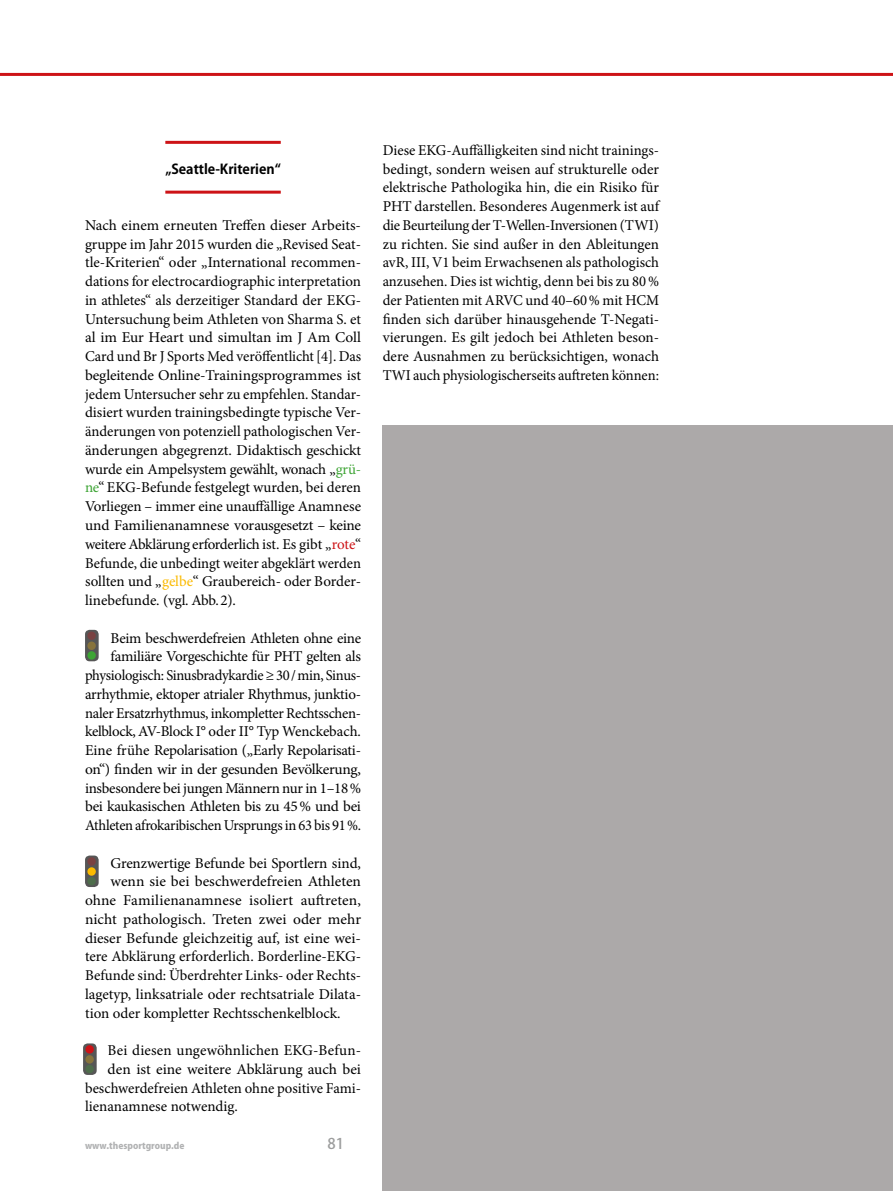
<style>
.page{position:relative;width:893px;height:1191px;background:#fff}
.page>*{position:absolute;margin:0;border:0;box-sizing:border-box;transform-origin:0 0}
.t1{font:15px/18.8px "Minion Pro";letter-spacing:-.01em;color:#000;text-align:justify}
.t2{font:15px "Minion Pro";letter-spacing:.01em;color:#000}
.t3{font:500 14.7px "Koz Go Pro";color:#9c9d9d}
.t4{font:700 13.5px "Koz Go Pro";color:#000}
.t5{font:800 9px "Koz Go Pro";color:#b1b2b3}
.s1{color:#3da434}
.s2{color:#cd1316}
.s3{color:#fbba00}
</style>
<div class="page">
<hr style="left:0;top:73px;width:893px;height:3px;background:#cd1316">
<hr style="left:165px;top:141px;width:116px;height:3px;background:#cd1316">
<hr style="left:165px;top:191px;width:116px;height:3px;background:#cd1316">
<div style="left:85px;top:630px;width:14px;height:31px;background:#565656;border-radius:4px"></div>
<div style="left:87px;top:651px;width:9px;height:8px;background:#3da434;border-radius:50%"></div>
<svg style="left:87px;top:641px;width:9px;height:9px"></svg>
<svg style="left:87px;top:631px;width:9px;height:9px"></svg>
<div style="left:85px;top:855px;width:14px;height:32px;background:#565656;border-radius:4px"></div>
<div style="left:87px;top:877px;width:9px;height:8px;background:#4e6d4b;border-radius:50%"></div>
<div style="left:87px;top:867px;width:9px;height:8px;background:#fbba00;border-radius:50%"></div>
<div style="left:87px;top:857px;width:9px;height:8px;background:#794242;border-radius:50%"></div>
<div style="left:83px;top:1043px;width:14px;height:32px;background:#565656;border-radius:4px"></div>
<div style="left:85px;top:1064px;width:9px;height:9px;background:#4e6d4b;border-radius:50%"></div>
<div style="left:85px;top:1055px;width:9px;height:8px;background:#87733c;border-radius:50%"></div>
<div style="left:85px;top:1045px;width:9px;height:8px;background:#cd1316;border-radius:50%"></div>
<div style="left:383px;top:425px;width:510px;height:766px;background:#aca9a9"></div>
<p class="t4" style="left:165px;top:160px;width:117px">„Seattle-Kriterien“</p>
<p class="t1" style="left:85px;top:216px;width:278px">Nach einem erneuten Treffen dieser Arbeits&shy;gruppe im Jahr 2015 wurden die „Revised Seat&shy;tle-Kriterien“ oder „International recommen&shy;dations for electrocardiographic interpretation in athletes“ als derzeitiger Standard der EKG-Untersuchung beim Athleten von Sharma S. et al im Eur Heart und simultan im J Am Coll Card und Br J Sports Med veröffentlicht [4]. Das begleitende Online-Trainingsprogrammes ist jedem Untersucher sehr zu empfehlen. Standar&shy;disiert wurden trainingsbedingte typische Ver&shy;änderungen von potenziell pathologischen Ver&shy;änderungen abgegrenzt. Didaktisch geschickt wurde ein Ampelsystem gewählt, wonach „<span class="s1">grü&shy;ne</span>“ EKG-Befunde festgelegt wurden, bei deren Vorliegen – immer eine unauffällige Anamnese und Familienanamnese vorausgesetzt – keine weitere Abklärung erforderlich ist. Es gibt „<span class="s2">rote</span>“ Befunde, die unbedingt weiter abgeklärt werden sollten und „<span class="s3">gelbe</span>“ Graubereich- oder Border&shy;linebefunde. (vgl. Abb.2).</p>
<p class="t1" style="left:85px;top:628px;width:278px;text-align:right">Beim beschwerdefreien Athleten ohne eine familiäre Vorgeschichte für PHT gelten als physiologisch: Sinusbradykardie ≥ 30/min, Sinus&shy;arrhythmie, ektoper atrialer Rhythmus, junktio&shy;naler Ersatzrhythmus, inkompletter Rechtsschen&shy;kelblock, AV-Block I° oder II° Typ Wenckebach.<br>Eine frühe Repolarisation („Early Repolarisati&shy;on“) finden wir in der gesunden Bevölkerung, insbesondere bei jungen Männern nur in 1–18% bei kaukasischen Athleten bis zu 45% und bei Athleten afrokaribischen Ursprungs in 63 bis 91%.</p>
<p class="t1" style="left:111px;top:853px;width:252px">Grenzwertige Befunde bei Sportlern sind,</p>
<p class="t1" style="left:111px;top:872px;width:252px">wenn sie bei beschwerdefreien Athleten</p>
<p class="t2" style="left:85px;top:890px;width:278px">ohne Familienanamnese isoliert auftreten,</p>
<p class="t1" style="left:85px;top:909px;width:277px">nicht pathologisch. Treten zwei oder mehr</p>
<p class="t1" style="left:85px;top:928px;width:277px">dieser Befunde gleichzeitig auf, ist eine wei-</p>
<p class="t1" style="left:85px;top:947px;width:278px">tere Abklärung erforderlich. Borderline-EKG-</p>
<p class="t1" style="left:85px;top:966px;width:278px">Befunde sind: Überdrehter Links- oder Rechts-</p>
<p class="t1" style="left:85px;top:984px;width:278px">lagetyp, linksatriale oder rechtsatriale Dilata-</p>
<p class="t1" style="left:85px;top:1003px;width:257px">tion oder kompletter Rechtsschenkelblock.</p>
<p class="t2" style="left:108px;top:1040px;width:253px">Bei diesen ungewöhnlichen EKG-Befun-</p>
<p class="t1" style="left:108px;top:1059px;width:255px">den ist eine weitere Abklärung auch bei</p>
<p class="t1" style="left:85px;top:1078px;width:278px">beschwerdefreien Athleten ohne positive Fami-</p>
<p class="t1" style="left:85px;top:1097px;width:154px">lienanamnese notwendig.</p>
<p class="t5" style="left:85px;top:1139px;width:101px">www.thesportgroup.de</p>
<p class="t3" style="left:327px;top:1134px;width:18px">81</p>
<p class="t1" style="left:383px;top:141px;width:278px">Diese EKG-Auffälligkeiten sind nicht trainings&shy;bedingt, sondern weisen auf strukturelle oder elektrische Pathologika hin, die ein Risiko für PHT darstellen. Besonderes Augenmerk ist auf die Beurteilung der T-Wellen-Inversionen (TWI) zu richten. Sie sind außer in den Ableitungen avR, III, V1 beim Erwachsenen als pathologisch anzusehen. Dies ist wichtig, denn bei bis zu 80% der Patienten mit ARVC und 40–60% mit HCM finden sich darüber hinausgehende T-Negati&shy;vierungen. Es gilt jedoch bei Athleten beson&shy;dere Ausnahmen zu berücksichtigen, wonach TWI auch physiologischerseits auftreten können:</p>
</div>
